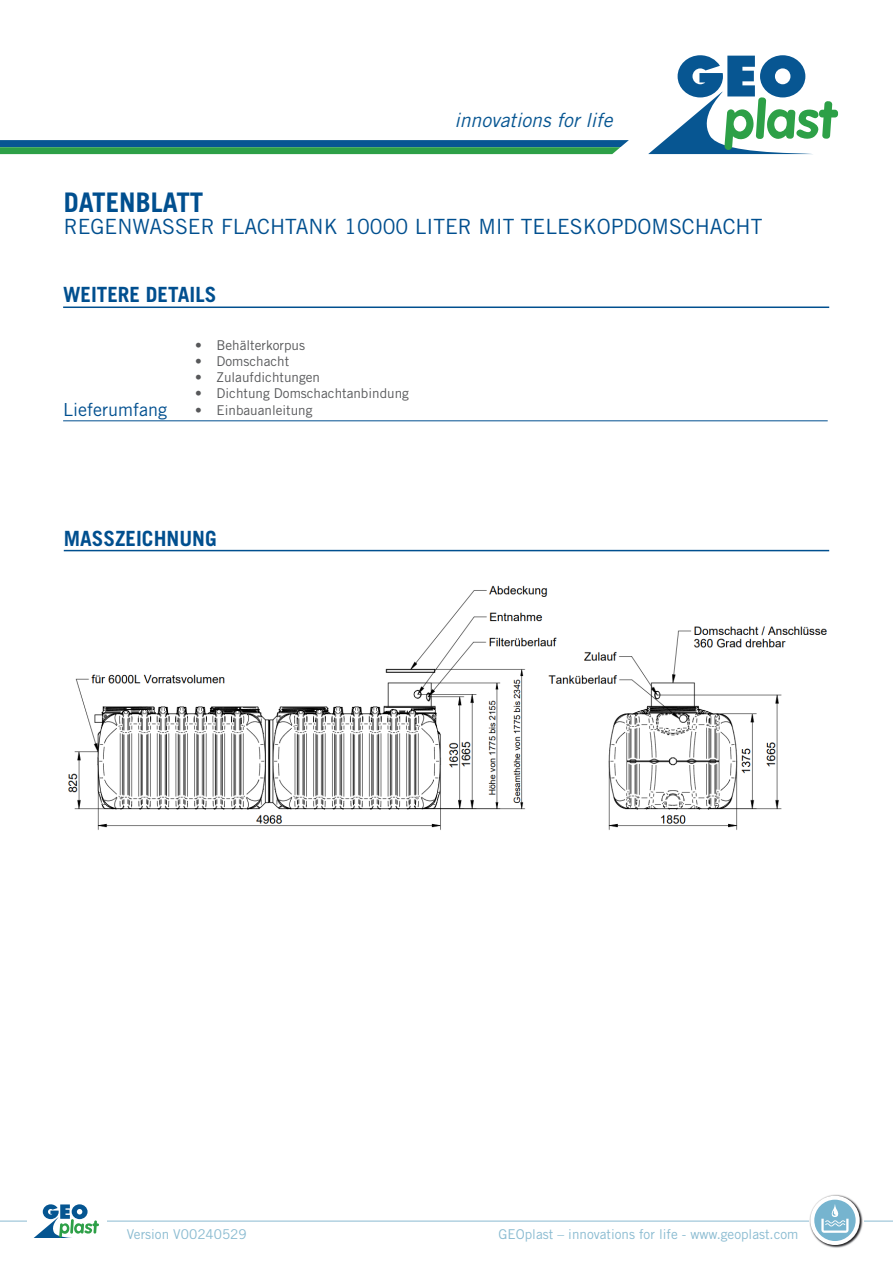
<style>
.page{position:relative;width:893px;height:1263px;background:#fff}
.page>*{position:absolute;margin:0;border:0;box-sizing:border-box;transform-origin:0 0}
.t1{font:700 27px "Trade Gothic LT Std";color:#004f8f}
.t2{font:21px "Trade Gothic LT Std";color:#004f8f}
.t3{font:700 21px "Trade Gothic LT Std";color:#004f8f}
.t4{font:italic 19.5px "Trade Gothic LT Std";color:#075692}
.t5{font:18px "Trade Gothic LT Std";color:#004f8f}
.t6{font:13.5px "Trade Gothic LT Std";color:#57585a}
.t7{font:13.5px "Trade Gothic LT Std";color:#8abbd1}
</style>
<div class="page">
<div style="left:819px;top:110px;width:19px;height:7px;background:#2da047;border-radius:3px"></div>
<svg style="left:648px;top:55px;width:184px;height:99px"></svg>
<svg style="left:0;top:140px;width:629px;height:14px;background:#207e71"></svg>
<hr style="left:0;top:1221px;width:893px;height:1px;background:#8abbd1">
<div style="left:28px;top:1202px;width:79px;height:44px;background:#fff"></div>
<svg style="left:35px;top:1204px;width:64px;height:33px"></svg>
<img style="left:808px;top:1194px;width:55px;height:54px">
<svg style="left:810px;top:1196px;width:50px;height:49px"></svg>
<div style="left:814px;top:1200px;width:42px;height:41px;background:#76b4cf;border-radius:50%"></div>
<svg style="left:815px;top:1203px;width:41px;height:33px"></svg>
<hr style="left:63px;top:306px;width:766px;height:2px;background:#004f8f">
<hr style="left:64px;top:550px;width:765px;height:1px;background:#004f8f">
<hr style="left:63px;top:420px;width:765px;height:1px;background:#004f8f">
<img style="left:68px;top:585px;width:759px;height:245px">
<h3 class="t4" style="left:454px;top:108px;width:160px">innovations for life</h3>
<h1 class="t1" style="left:64px;top:185px;width:141px">DATENBLATT</h1>
<h2 class="t2" style="left:64px;top:214px;width:700px">REGENWASSER FLACHTANK 10000 LITER MIT TELESKOPDOMSCHACHT</h2>
<h2 class="t3" style="left:63px;top:281px;width:155px">WEITERE DETAILS</h2>
<h3 class="t5" style="left:63px;top:398px;width:106px">Lieferumfang</h3>
<p class="t6" style="left:195px;top:337px;width:111px">• Behälterkorpus</p>
<p class="t6" style="left:195px;top:353px;width:96px">• Domschacht</p>
<p class="t6" style="left:195px;top:369px;width:126px">• Zulaufdichtungen</p>
<p class="t6" style="left:195px;top:385px;width:215px">• Dichtung Domschachtanbindung</p>
<p class="t6" style="left:195px;top:402px;width:119px">• Einbauanleitung</p>
<h2 class="t3" style="left:64px;top:525px;width:154px">MASSZEICHNUNG</h2>
<p class="t7" style="left:127px;top:1226px;width:121px">Version V00240529</p>
<p class="t7" style="left:498px;top:1226px;width:301px">GEOplast – innovations for life - www.geoplast.com</p>
</div>
